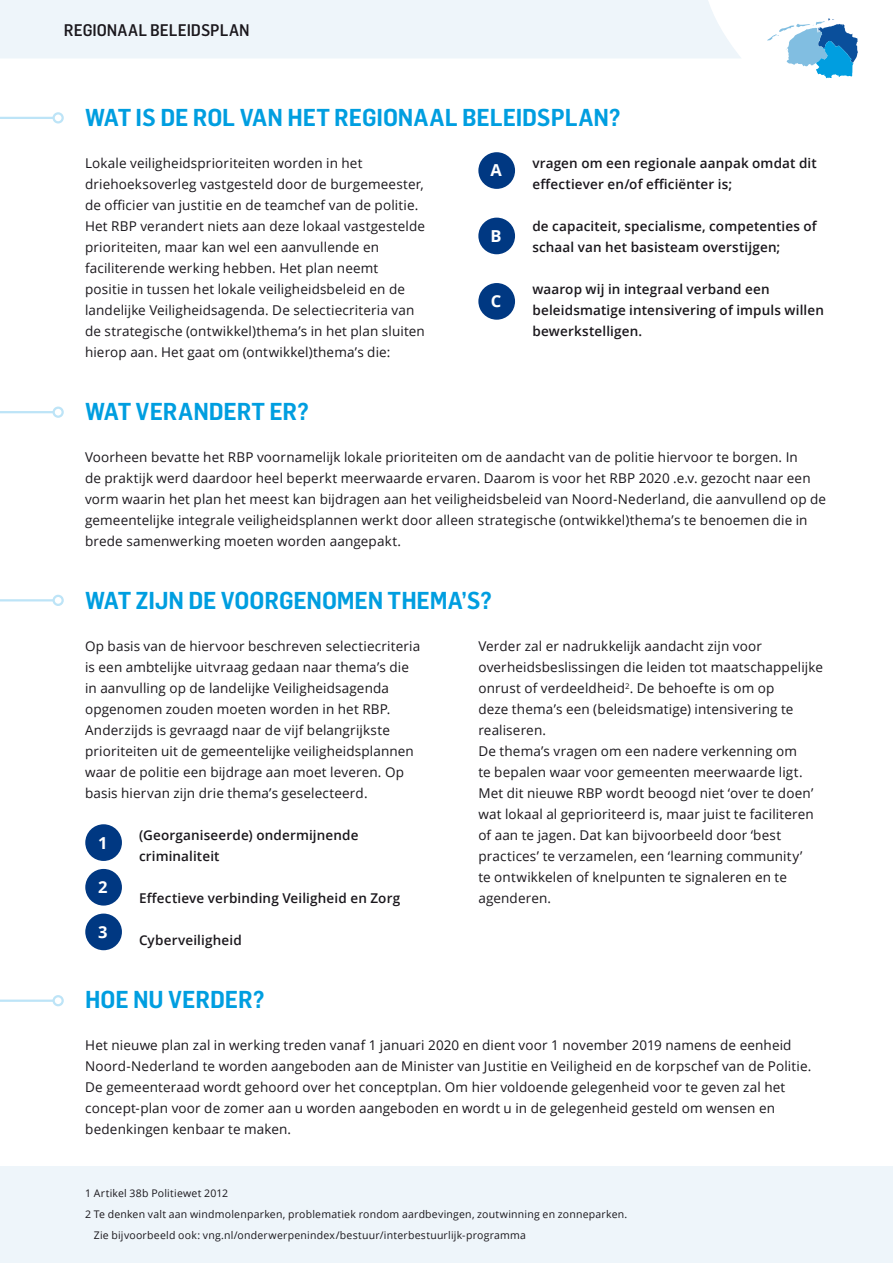
<style>
.page{position:relative;width:893px;height:1263px;background:#fff}
.page>*{position:absolute;margin:0;border:0;box-sizing:border-box;transform-origin:0 0}
.t1{font:600 24px "Flama Semicondensed";letter-spacing:-.005em;color:#009ee0}
.t2{font:500 16.5px "Flama Semicondensed";color:#1a171c}
.t3{font:700 16.5px "Open Sans";color:#fff}
.t4{font:13.5px/21px "Open Sans";letter-spacing:.01em;color:#1a171c}
.t5{font:600 13.5px/21px "Open Sans";letter-spacing:.01em;color:#1a171c}
.t6{font:10.5px "Open Sans";letter-spacing:.02em;color:#1a171c}
</style>
<div class="page">
<div style="left:0;top:0;width:741px;height:58px;background:#eef5fa"></div>
<svg style="left:767px;top:18px;width:91px;height:60px"></svg>
<div style="left:0;top:1166px;width:893px;height:97px;background:#eef5fa"></div>
<div style="left:478px;top:152px;width:37px;height:37px;background:#003882;border-radius:50%"></div>
<div style="left:478px;top:218px;width:37px;height:36px;background:#003882;border-radius:50%"></div>
<div style="left:478px;top:283px;width:37px;height:37px;background:#003882;border-radius:50%"></div>
<div style="left:85px;top:824px;width:37px;height:37px;background:#003882;border-radius:50%"></div>
<div style="left:85px;top:869px;width:37px;height:36px;background:#003882;border-radius:50%"></div>
<div style="left:85px;top:913px;width:37px;height:37px;background:#003882;border-radius:50%"></div>
<hr style="left:0;top:117px;width:54px;height:2px;background:#bde4f7">
<div style="left:53px;top:112px;width:11px;height:11px;border:2px solid #bde4f7;border-radius:50%"></div>
<hr style="left:0;top:411px;width:54px;height:2px;background:#bde4f7">
<div style="left:53px;top:407px;width:11px;height:11px;border:2px solid #bde4f7;border-radius:50%"></div>
<hr style="left:0;top:599px;width:54px;height:2px;background:#bde4f7">
<div style="left:53px;top:595px;width:11px;height:11px;border:2px solid #bde4f7;border-radius:50%"></div>
<hr style="left:0;top:999px;width:54px;height:3px;background:#bde4f7">
<div style="left:53px;top:995px;width:11px;height:11px;border:2px solid #bde4f7;border-radius:50%"></div>
<p class="t2" style="left:64px;top:20px;width:188px">REGIONAAL BELEIDSPLAN</p>
<h1 class="t1" style="left:85px;top:102px;width:537px">WAT IS DE ROL VAN HET REGIONAAL BELEIDSPLAN?</h1>
<p class="t4" style="left:85px;top:152px;width:342px">Lokale veiligheidsprioriteiten worden in het driehoeksoverleg vastgesteld door de burgemeester, de officier van justitie en de teamchef van de politie.<br>Het RBP verandert niets aan deze lokaal vastgestelde prioriteiten, maar kan wel een aanvullende en faciliterende werking hebben. Het plan neemt<br>positie in tussen het lokale veiligheidsbeleid en de landelijke Veiligheidsagenda. De selectiecriteria van de strategische (ontwikkel)thema’s in het plan sluiten hierop aan. Het gaat om (ontwikkel)thema’s die:</p>
<p class="t5" style="left:532px;top:152px;width:286px">vragen om een regionale aanpak omdat dit effectiever en/of efficiënter is;</p>
<p class="t3" style="left:490px;top:159px;width:13px">A</p>
<p class="t5" style="left:532px;top:215px;width:286px">de capaciteit, specialisme, competenties of schaal van het basisteam overstijgen;</p>
<p class="t5" style="left:532px;top:278px;width:293px">waarop wij in integraal verband een beleidsmatige intensivering of impuls willen bewerkstelligen.</p>
<p class="t3" style="left:490px;top:224px;width:13px">B</p>
<p class="t3" style="left:491px;top:290px;width:12px">C</p>
<h1 class="t1" style="left:85px;top:396px;width:226px">WAT VERANDERT ER?</h1>
<p class="t4" style="left:85px;top:446px;width:743px">Voorheen bevatte het RBP voornamelijk lokale prioriteiten om de aandacht van de politie hiervoor te borgen. In<br>de praktijk werd daardoor heel beperkt meerwaarde ervaren. Daarom is voor het RBP 2020 .e.v. gezocht naar een vorm waarin het plan het meest kan bijdragen aan het veiligheidsbeleid van Noord-Nederland, die aanvullend op de gemeentelijke integrale veiligheidsplannen werkt door alleen strategische (ontwikkel)thema’s te benoemen die in brede samenwerking moeten worden aangepakt.</p>
<h1 class="t1" style="left:85px;top:585px;width:408px">WAT ZIJN DE VOORGENOMEN THEMA’S?</h1>
<p class="t4" style="left:85px;top:635px;width:337px">Op basis van de hiervoor beschreven selectiecriteria is een ambtelijke uitvraag gedaan naar thema’s die in aanvulling op de landelijke Veiligheidsagenda opgenomen zouden moeten worden in het RBP.<br>Anderzijds is gevraagd naar de vijf belangrijkste prioriteiten uit de gemeentelijke veiligheidsplannen waar de politie een bijdrage aan moet leveren. Op basis hiervan zijn drie thema’s geselecteerd.</p>
<p class="t5" style="left:139px;top:824px;width:221px">(Georganiseerde) ondermijnende criminaliteit</p>
<p class="t5" style="left:139px;top:887px;width:263px">Effectieve verbinding Veiligheid en Zorg</p>
<p class="t5" style="left:139px;top:929px;width:104px">Cyberveiligheid</p>
<p class="t3" style="left:98px;top:831px;width:11px">1</p>
<p class="t3" style="left:98px;top:875px;width:11px">2</p>
<p class="t3" style="left:98px;top:920px;width:11px">3</p>
<h1 class="t1" style="left:85px;top:984px;width:181px">HOE NU VERDER?</h1>
<p class="t4" style="left:478px;top:635px;width:346px">Verder zal er nadrukkelijk aandacht zijn voor overheidsbeslissingen die leiden tot maatschappelijke onrust of verdeeldheid<sup>2</sup>. De behoefte is om op<br>deze thema’s een (beleidsmatige) intensivering te realiseren.<br>De thema’s vragen om een nadere verkenning om<br>te bepalen waar voor gemeenten meerwaarde ligt.<br>Met dit nieuwe RBP wordt beoogd niet ‘over te doen’ wat lokaal al geprioriteerd is, maar juist te faciliteren of aan te jagen. Dat kan bijvoorbeeld door ‘best practices’ te verzamelen, een ‘learning community’<br>te ontwikkelen of knelpunten te signaleren en te agenderen.</p>
<p class="t4" style="left:85px;top:1034px;width:727px">Het nieuwe plan zal in werking treden vanaf 1 januari 2020 en dient voor 1 november 2019 namens de eenheid Noord-Nederland te worden aangeboden aan de Minister van Justitie en Veiligheid en de korpschef van de Politie.<br>De gemeenteraad wordt gehoord over het conceptplan. Om hier voldoende gelegenheid voor te geven zal het concept-plan voor de zomer aan u worden aangeboden en wordt u in de gelegenheid gesteld om wensen en bedenkingen kenbaar te maken.</p>
<p class="t6" style="left:85px;top:1186px;width:144px">1 Artikel 38b Politiewet 2012</p>
<p class="t6" style="left:85px;top:1207px;width:544px">2 Te denken valt aan windmolenparken, problematiek rondom aardbevingen, zoutwinning en zonneparken.</p>
<p class="t6" style="left:94px;top:1228px;width:434px">Zie bijvoorbeeld ook: vng.nl/onderwerpenindex/bestuur/interbestuurlijk-programma</p>
</div>
